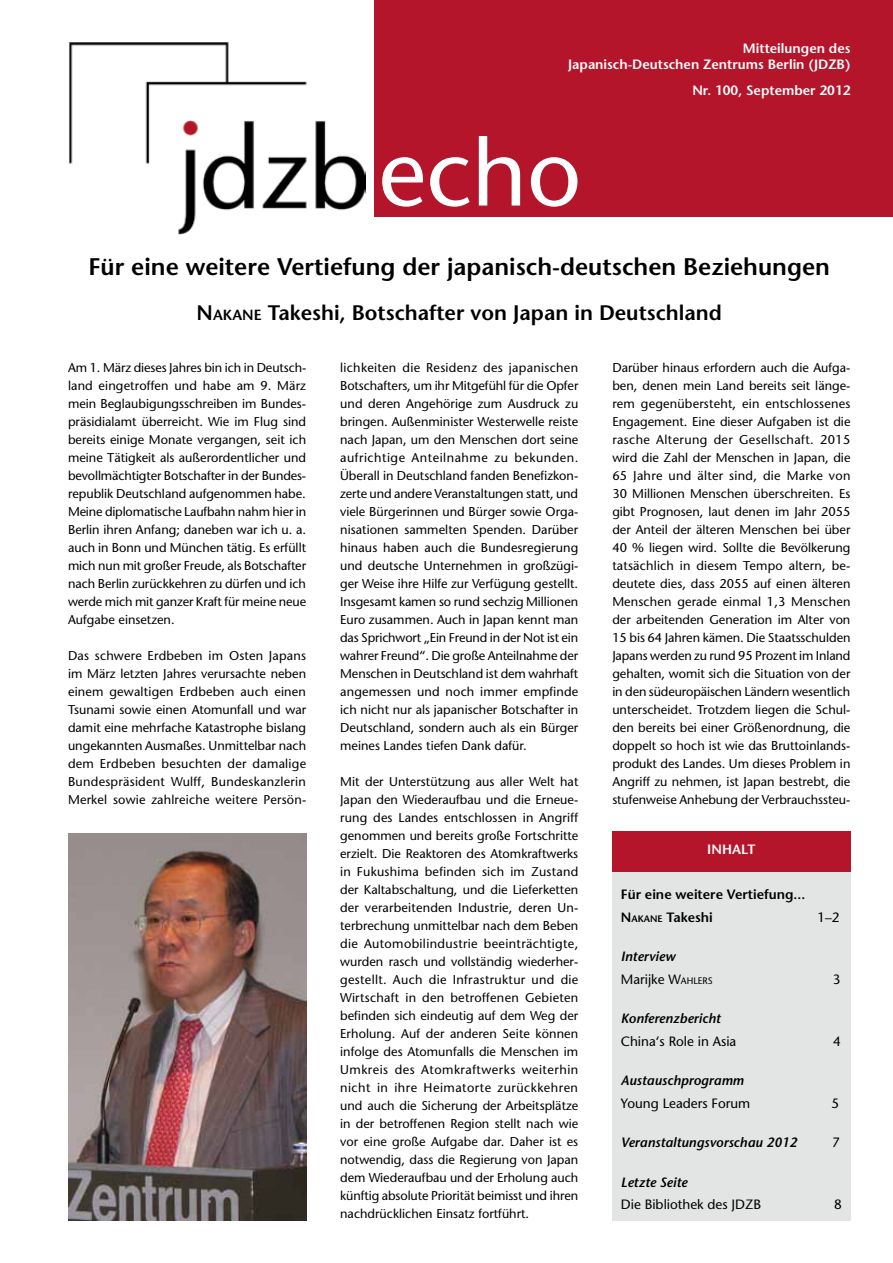
<style>
.page{position:relative;width:893px;height:1263px;background:#fff}
.page>*{position:absolute;margin:0;border:0;box-sizing:border-box;transform-origin:0 0}
.t1{font:94.5px "Stone Sans";color:#fff}
.t2{font:600 24px "Stone Sans";color:#000}
.t3{font:600 21px "Stone Sans";color:#000}
.t4{font:italic 600 13.5px/22.5px "Stone Sans";color:#000}
.t5{font:600 13.5px/16.2px "Stone Sans";color:#fff;text-align:right}
.t6{font:13.5px "Stone Sans";color:#000}
.t7{font:600 13.5px/22.5px "Stone Sans";color:#000}
.t8{font:12.75px/18px "Stone Sans";color:#000;text-align:justify}
.s1{font-style:inherit}
.s2{font-size:14.7px}
.s3{font-size:9.45px}
.s4{font-weight:400;font-style:normal}
.s5{font-weight:400;font-style:normal;font-size:9.45px}
</style>
<div class="page">
<div style="left:612px;top:831px;width:238px;height:41px;background:#b5152b"></div>
<div style="left:374px;top:0;width:519px;height:217px;background:#b5152b"></div>
<div style="left:612px;top:872px;width:238px;height:348px;background:#e3e4e4"></div>
<img style="left:69px;top:43px;width:297px;height:191px">
<img style="left:68px;top:834px;width:238px;height:386px">
<p class="t5" style="left:568px;top:40px;width:284px">Mitteilungen des<br>Japanisch-Deutschen Zentrums Berlin (JDZB)</p>
<p class="t5" style="left:692px;top:82px;width:160px">Nr. 100, September 2012</p>
<h1 class="t1" style="left:378px;top:116px;width:204px">echo</h1>
<h2 class="t2" style="left:88px;top:252px;width:743px">Für eine weitere Vertiefung der japanisch-deutschen Beziehungen</h2>
<h3 class="t3" style="left:197px;top:300px;width:527px"><span class="s1">N</span><span class="s2">AKAN E</span> Takeshi, Botschafter von Japan in Deutschland</h3>
<p class="t8" style="left:68px;top:358px;width:240px">Am 1. März dieses Jahres bin ich in Deutsch&shy;land eingetroffen und habe am 9. März mein Beglaubigungsschreiben im Bundes&shy;präsidialamt überreicht. Wie im Flug sind bereits einige Monate vergangen, seit ich meine Tätigkeit als außerordentlicher und bevollmächtigter Botschafter in der Bundes&shy;republik Deutschland aufgenommen habe.<br>Meine diplomatische Laufbahn nahm hier in Berlin ihren Anfang; daneben war ich u. a. auch in Bonn und München tätig. Es erfüllt mich nun mit großer Freude, als Botschafter nach Berlin zurückkehren zu dürfen und ich werde mich mit ganzer Kraft für meine neue Aufgabe einsetzen.</p>
<p class="t8" style="left:68px;top:646px;width:240px">Das schwere Erdbeben im Osten Japans im März letzten Jahres verursachte neben einem gewaltigen Erdbeben auch einen Tsunami sowie einen Atomunfall und war damit eine mehrfache Katastrophe bislang ungekannten Ausmaßes. Unmittelbar nach dem Erdbeben besuchten der damalige Bundespräsident Wulff, Bundeskanzlerin Merkel sowie zahlreiche weitere Persön-</p>
<p class="t8" style="left:340px;top:358px;width:240px">lichkeiten die Residenz des japanischen Botschafters, um ihr Mitgefühl für die Opfer und deren Angehörige zum Ausdruck zu bringen. Außenminister Westerwelle reiste nach Japan, um den Menschen dort seine aufrichtige Anteilnahme zu bekunden.<br>Überall in Deutschland fanden Benefizkon&shy;zerte und andere Veranstaltungen statt, und viele Bürgerinnen und Bürger sowie Orga&shy;nisationen sammelten Spenden. Darüber hinaus haben auch die Bundesregierung und deutsche Unternehmen in großzügi&shy;ger Weise ihre Hilfe zur Verfügung gestellt.<br>Insgesamt kamen so rund sechzig Millionen Euro zusammen. Auch in Japan kennt man das Sprichwort „Ein Freund in der Not ist ein wahrer Freund“. Die große Anteilnahme der Menschen in Deutschland ist dem wahrhaft angemessen und noch immer empfinde ich nicht nur als japanischer Botschafter in Deutschland, sondern auch als ein Bürger meines Landes tiefen Dank dafür.</p>
<p class="t8" style="left:340px;top:772px;width:240px">Mit der Unterstützung aus aller Welt hat Japan den Wiederaufbau und die Erneue&shy;rung des Landes entschlossen in Angriff genommen und bereits große Fortschritte erzielt. Die Reaktoren des Atomkraftwerks in Fukushima befinden sich im Zustand der Kaltabschaltung, und die Lieferketten der verarbeitenden Industrie, deren Un&shy;terbrechung unmittelbar nach dem Beben die Automobilindustrie beeinträchtigte, wurden rasch und vollständig wiederher&shy;gestellt. Auch die Infrastruktur und die Wirtschaft in den betroffenen Gebieten befinden sich eindeutig auf dem Weg der Erholung. Auf der anderen Seite können infolge des Atomunfalls die Menschen im Umkreis des Atomkraftwerks weiterhin nicht in ihre Heimatorte zurückkehren und auch die Sicherung der Arbeitsplätze in der betroffenen Region stellt nach wie vor eine große Aufgabe dar. Daher ist es notwendig, dass die Regierung von Japan dem Wiederaufbau und der Erholung auch künftig absolute Priorität beimisst und ihren nachdrücklichen Einsatz fortführt.</p>
<p class="t8" style="left:612px;top:358px;width:240px">Darüber hinaus erfordern auch die Aufga&shy;ben, denen mein Land bereits seit länge&shy;rem gegenübersteht, ein entschlossenes Engagement. Eine dieser Aufgaben ist die rasche Alterung der Gesellschaft. 2015 wird die Zahl der Menschen in Japan, die 65 Jahre und älter sind, die Marke von 30 Millionen Menschen überschreiten. Es gibt Prognosen, laut denen im Jahr 2055 der Anteil der älteren Menschen bei über 40 % liegen wird. Sollte die Bevölkerung tatsächlich in diesem Tempo altern, be&shy;deutete dies, dass 2055 auf einen älteren Menschen gerade einmal 1,3 Menschen der arbeitenden Generation im Alter von 15 bis 64 Jahren kämen. Die Staatsschulden Japans werden zu rund 95 Prozent im Inland gehalten, womit sich die Situation von der in den südeuropäischen Ländern wesentlich unterscheidet. Trotzdem liegen die Schul&shy;den bereits bei einer Größenordnung, die doppelt so hoch ist wie das Bruttoinlands&shy;produkt des Landes. Um dieses Problem in Angriff zu nehmen, ist Japan bestrebt, die stufenweise Anhebung der Verbrauchssteu-</p>
<p class="t5" style="left:707px;top:841px;width:50px">INHALT</p>
<p class="t7" style="left:621px;top:883px;width:186px">Für eine weitere Vertiefung...<br><span class="s1">N</span><span class="s3">AKAN E</span> Takeshi</p>
<p class="t6" style="left:817px;top:909px;width:24px">1–2</p>
<p class="t4" style="left:621px;top:945px;width:93px">Interview<br><span class="s4">Marijke</span> <span class="s4">W</span><span class="s5">AHLERS</span></p>
<p class="t6" style="left:833px;top:971px;width:9px">3</p>
<p class="t4" style="left:621px;top:1007px;width:101px">Konferenzbericht</p>
<p class="t6" style="left:621px;top:1033px;width:117px">China‘s Role in Asia</p>
<p class="t6" style="left:833px;top:1033px;width:9px">4</p>
<p class="t4" style="left:621px;top:1069px;width:124px">Austauschprogramm</p>
<p class="t6" style="left:621px;top:1095px;width:131px">Young Leaders Forum</p>
<p class="t6" style="left:832px;top:1095px;width:9px">5</p>
<p class="t4" style="left:621px;top:1131px;width:178px">Veranstaltungsvorschau 2012</p>
<p class="t6" style="left:832px;top:1134px;width:9px">7</p>
<p class="t4" style="left:621px;top:1171px;width:68px">Letzte Seite</p>
<p class="t6" style="left:621px;top:1196px;width:142px">Die Bibliothek des JDZB</p>
<p class="t6" style="left:834px;top:1196px;width:9px">8</p>
</div>
